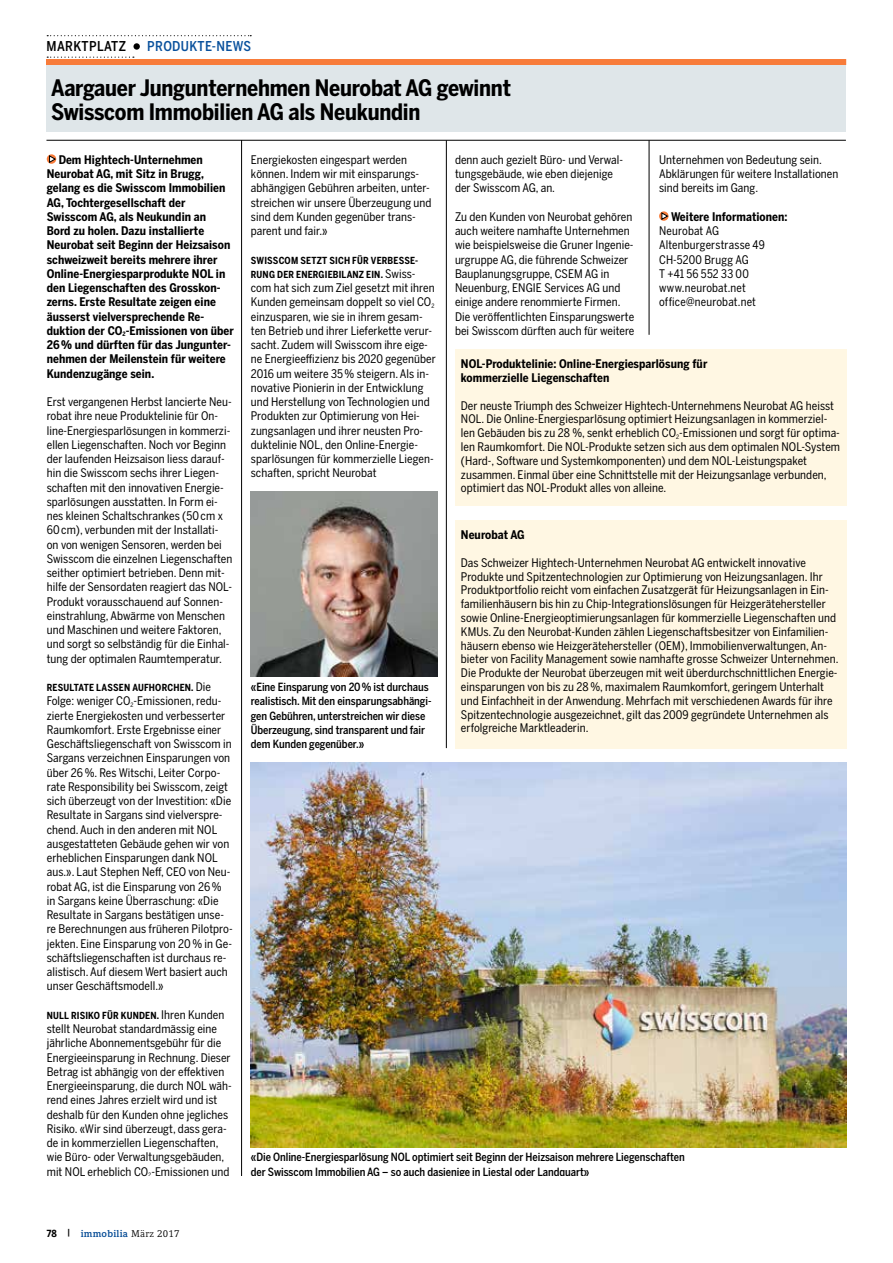
<style>
.page{position:relative;width:893px;height:1263px;background:#fff}
.page>*{position:absolute;margin:0;border:0;box-sizing:border-box;transform-origin:0 0}
.t1{font:700 22.5px/24px "Benton Sans Cond";letter-spacing:-.01em;color:#000}
.t2{font:500 13.5px "Benton Sans Cond";letter-spacing:.025em;color:#08509c}
.t3{font:500 13.5px "Benton Sans Cond";letter-spacing:.025em;color:#000}
.t4{font:700 11.85px/14.2px "Benton Sans Cond";letter-spacing:.005em;color:#000}
.t5{font:11.7px/14.2px "Benton Sans Cond";letter-spacing:.005em;color:#000}
.t6{font:500 11.25px/14.2px "Benton Sans Cond";letter-spacing:-.005em;color:#000}
.t7{font:700 9.75px/14.2px "Benton Sans Cond";letter-spacing:.015em;color:#000}
.t8{font:700 9.75px "Compatil Letter LT Pro";letter-spacing:.025em;color:#004893}
.s1{font-weight:400;font-size:11.7px}
.s2{font-family:"Benton Sans Cond";color:#000}
.s3{color:#000}
.s4{font-weight:400;color:#000}
</style>
<div class="page">
<svg style="left:47px;top:35px;width:204px;height:1px"></svg>
<svg style="left:47px;top:57px;width:87px;height:1px"></svg>
<svg style="left:133px;top:43px;width:7px;height:7px"></svg>
<hr style="left:241px;top:140px;width:1px;height:1036px;background:#000">
<hr style="left:446px;top:140px;width:1px;height:608px;background:#000">
<hr style="left:649px;top:140px;width:1px;height:195px;background:#000">
<svg style="left:47px;top:154px;width:9px;height:10px"></svg>
<svg style="left:49px;top:155px;width:7px;height:8px"></svg>
<hr style="left:46px;top:140px;width:800px;height:1px;background:#000">
<div style="left:47px;top:65px;width:799px;height:67px;background:#dfe6e9"></div>
<div style="left:47px;top:59px;width:799px;height:6px;background:#f87c3a"></div>
<img style="left:251px;top:762px;width:595px;height:385px">
<img style="left:251px;top:492px;width:187px;height:185px">
<div style="left:455px;top:349px;width:391px;height:157px;background:#fff7e3"></div>
<div style="left:455px;top:520px;width:391px;height:228px;background:#fff7e3"></div>
<svg style="left:659px;top:211px;width:9px;height:10px"></svg>
<svg style="left:661px;top:212px;width:7px;height:8px"></svg>
<p class="t3" style="left:47px;top:38px;width:81px">MARKTPLATZ</p>
<p class="t2" style="left:147px;top:38px;width:105px">PRODUKTE-NEWS</p>
<h1 class="t1" style="left:51px;top:76px;width:461px">Aargauer Jungunternehmen Neurobat AG gewinnt<br>Swisscom Immobilien AG als Neukundin</h1>
<p class="t4" style="left:47px;top:153px;width:189px;text-indent:12px">Dem Hightech-Unternehmen<br>Neurobat AG, mit Sitz in Brugg, gelang es die Swisscom Immobilien<br>AG, Tochtergesellschaft der<br>Swisscom AG, als Neukundin an<br>Bord zu holen. Dazu installierte<br>Neurobat seit Beginn der Heizsaison schweizweit bereits mehrere ihrer<br>Online-Energiesparprodukte NOL in den Liegenschaften des Grosskon&shy;zerns. Erste Resultate zeigen eine äusserst vielversprechende Re&shy;duktion der CO<sub>2</sub>-Emissionen von über<br>26% und dürften für das Jungunter&shy;nehmen der Meilenstein für weitere<br>Kundenzugänge sein.</p>
<p class="t5" style="left:47px;top:395px;width:187px">Erst vergangenen Herbst lancierte Neu&shy;robat ihre neue Produktelinie für On&shy;line-Energiesparlösungen in kommerzi&shy;ellen Liegenschaften. Noch vor Beginn der laufenden Heizsaison liess darauf&shy;hin die Swisscom sechs ihrer Liegen&shy;schaften mit den innovativen Energie&shy;sparlösungen ausstatten. In Form ei&shy;nes kleinen Schaltschrankes (50cm x 60cm), verbunden mit der Installati&shy;on von wenigen Sensoren, werden bei Swisscom die einzelnen Liegenschaften seither optimiert betrieben. Denn mit&shy;hilfe der Sensordaten reagiert das NOL-Produkt vorausschauend auf Sonnen&shy;einstrahlung, Abwärme von Menschen und Maschinen und weitere Faktoren, und sorgt so selbständig für die Einhal&shy;tung der optimalen Raumtemperatur.</p>
<p class="t7" style="left:47px;top:681px;width:166px">RESULTATE LASSEN AUFHORCHEN. <span class="s1">Die</span></p>
<p class="t5" style="left:47px;top:694px;width:187px">Folge: weniger CO<sub>2</sub>-Emissionen, redu&shy;zierte Energiekosten und verbesserter Raumkomfort. Erste Ergebnisse einer Geschäftsliegenschaft von Swisscom in Sargans verzeichnen Einsparungen von über 26%. Res Witschi, Leiter Corpo&shy;rate Responsibility bei Swisscom, zeigt sich überzeugt von der Investition: «Die Resultate in Sargans sind vielverspre&shy;chend. Auch in den anderen mit NOL ausgestatteten Gebäude gehen wir von erheblichen Einsparungen dank NOL aus.». Laut Stephen Neff, CEO von Neu&shy;robat AG, ist die Einsparung von 26% in Sargans keine Überraschung: «Die Resultate in Sargans bestätigen unse&shy;re Berechnungen aus früheren Pilotpro&shy;jekten. Eine Einsparung von 20% in Ge&shy;schäftsliegenschaften ist durchaus re&shy;alistisch. Auf diesem Wert basiert auch unser Geschäftsmodell.»</p>
<p class="t7" style="left:47px;top:1008px;width:179px">NULL RISIKO FÜR KUNDEN. <span class="s1">Ihren Kunden</span></p>
<p class="t5" style="left:47px;top:1022px;width:186px">stellt Neurobat standardmässig eine jährliche Abonnementsgebühr für die Energieeinsparung in Rechnung. Dieser Betrag ist abhängig von der effektiven Energieeinsparung, die durch NOL wäh&shy;rend eines Jahres erzielt wird und ist deshalb für den Kunden ohne jegliches Risiko. «Wir sind überzeugt, dass gera&shy;de in kommerziellen Liegenschaften, wie Büro- oder Verwaltungsgebäuden, mit NOL erheblich CO<sub>2</sub>-Emissionen und</p>
<p class="t5" style="left:251px;top:153px;width:182px">Energiekosten eingespart werden können. Indem wir mit einsparungs&shy;abhängigen Gebühren arbeiten, unter&shy;streichen wir unsere Überzeugung und sind dem Kunden gegenüber trans&shy;parent und fair.»</p>
<p class="t7" style="left:251px;top:253px;width:169px">SWISSCOM SETZT SICH FÜR VERBESSE-<br>RUNG DER ENERGIEBILANZ EIN. <span class="s1">Swiss-</span></p>
<p class="t5" style="left:251px;top:281px;width:186px">com hat sich zum Ziel gesetzt mit ihren Kunden gemeinsam doppelt so viel CO<sub>2 </sub>einzusparen, wie sie in ihrem gesam&shy;ten Betrieb und ihrer Lieferkette verur&shy;sacht. Zudem will Swisscom ihre eige&shy;ne Energieeffizienz bis 2020 gegenüber 2016 um weitere 35% steigern. Als in&shy;novative Pionierin in der Entwicklung und Herstellung von Technologien und Produkten zur Optimierung von Hei&shy;zungsanlagen und ihrer neusten Pro&shy;duktelinie NOL, den Online-Energie&shy;sparlösungen für kommerzielle Liegen&shy;schaften, spricht Neurobat</p>
<p class="t6" style="left:251px;top:680px;width:182px">«Eine Einsparung von 20% ist durchaus realistisch. Mit den einsparungsabhängi&shy;gen Gebühren, unterstreichen wir diese Überzeugung, sind transparent und fair dem Kunden gegenüber.»</p>
<p class="t5" style="left:455px;top:153px;width:170px">denn auch gezielt Büro- und Verwal&shy;tungsgebäude, wie eben diejenige der Swisscom AG, an.</p>
<p class="t5" style="left:455px;top:210px;width:181px">Zu den Kunden von Neurobat gehören auch weitere namhafte Unternehmen wie beispielsweise die Gruner Ingenie&shy;urgruppe AG, die führende Schweizer Bauplanungsgruppe, CSEM AG in Neuenburg, ENGIE Services AG und einige andere renommierte Firmen.<br>Die veröffentlichten Einsparungswerte bei Swisscom dürften auch für weitere</p>
<p class="t4" style="left:461px;top:357px;width:248px">NOL-Produktelinie: Online-Energiesparlösung für kommerzielle Liegenschaften</p>
<p class="t5" style="left:461px;top:399px;width:381px;line-height:13.8px">Der neuste Triumph des Schweizer Hightech-Unternehmens Neurobat AG heisst NOL. Die Online-Energiesparlösung optimiert Heizungsanlagen in kommerziel&shy;len Gebäuden bis zu 28 %, senkt erheblich CO<sub>2</sub>-Emissionen und sorgt für optima&shy;len Raumkomfort. Die NOL-Produkte setzen sich aus dem optimalen NOL-System (Hard-, Software und Systemkomponenten) und dem NOL-Leistungspaket zusammen. Einmal über eine Schnittstelle mit der Heizungsanlage verbunden, optimiert das NOL-Produkt alles von alleine.</p>
<p class="t4" style="left:461px;top:528px;width:65px">Neurobat AG</p>
<p class="t5" style="left:461px;top:556px;width:379px;line-height:13.8px">Das Schweizer Hightech-Unternehmen Neurobat AG entwickelt innovative Produkte und Spitzentechnologien zur Optimierung von Heizungsanlagen. Ihr Produktportfolio reicht vom einfachen Zusatzgerät für Heizungsanlagen in Ein&shy;familienhäusern bis hin zu Chip-Integrationslösungen für Heizgerätehersteller sowie Online-Energieoptimierungsanlagen für kommerzielle Liegenschaften und KMUs. Zu den Neurobat-Kunden zählen Liegenschaftsbesitzer von Einfamilien&shy;häusern ebenso wie Heizgerätehersteller (OEM), Immobilienverwaltungen, An&shy;bieter von Facility Management sowie namhafte grosse Schweizer Unternehmen.<br>Die Produkte der Neurobat überzeugen mit weit überdurchschnittlichen Energie&shy;einsparungen von bis zu 28%, maximalem Raumkomfort, geringem Unterhalt und Einfachheit in der Anwendung. Mehrfach mit verschiedenen Awards für ihre Spitzentechnologie ausgezeichnet, gilt das 2009 gegründete Unternehmen als erfolgreiche Marktleaderin.</p>
<p class="t5" style="left:659px;top:153px;width:181px">Unternehmen von Bedeutung sein.<br>Abklärungen für weitere Installationen sind bereits im Gang.</p>
<p class="t4" style="left:671px;top:210px;width:118px">Weitere Informationen:</p>
<p class="t5" style="left:659px;top:224px;width:107px">Neurobat AG<br>Altenburgerstrasse 49<br>CH-5200 Brugg AG<br>T +41 56 552 33 00 www.neurobat.net office@neurobat.net</p>
<p class="t6" style="left:251px;top:1150px;width:435px">«Die Online-Energiesparlösung NOL optimiert seit Beginn der Heizsaison mehrere Liegenschaften der Swisscom Immobilien AG – so auch dasjenige in Liestal oder Landquart»</p>
<p class="t8" style="left:47px;top:1227px;width:134px"><span class="s2">78</span> <span class="s3">|</span> immobilia <span class="s4">März 2017</span></p>
</div>
